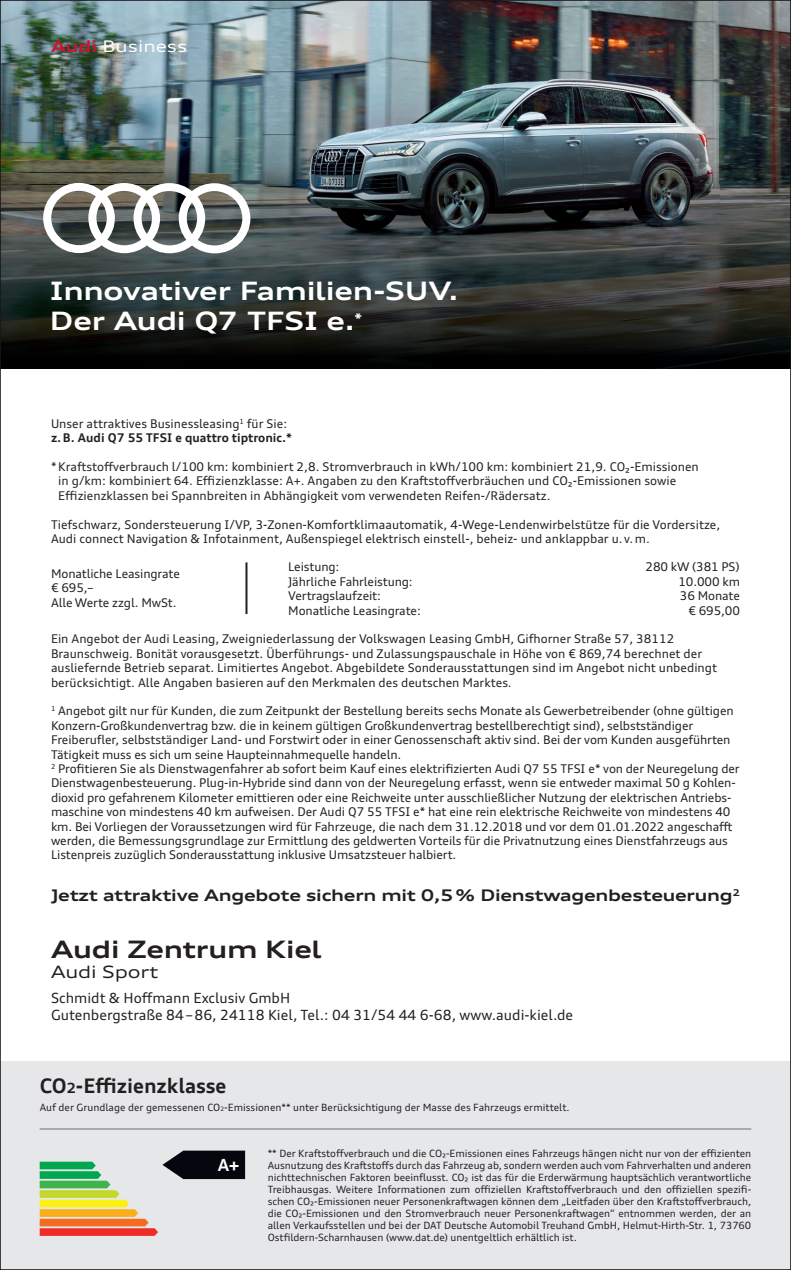
<style>
.page{position:relative;width:791px;height:1270px;background:#fff}
.page>*{position:absolute;margin:0;border:0;box-sizing:border-box;transform-origin:0 0}
.t1{font:700 expanded 25.4px/30.4px "Audi Type";letter-spacing:-.01em;color:#fff}
.t2{font:700 expanded 24px "Audi Type";letter-spacing:-.01em;color:#231f20}
.t3{font:700 20px "Audi Type";color:#231f20}
.t4{font:expanded 17px "Audi Type";letter-spacing:-.01em;color:#231f20}
.t5{font:700 16.6px "Audi Type";color:#fff}
.t6{font:700 expanded 16px "Audi Type";letter-spacing:-.015em;color:#231f20}
.t7{font:expanded 16px "Audi Type";color:#fff}
.t8{font:14px/16.8px "Audi Type";color:#231f20}
.t9{font:12px/14.4px "Audi Type";letter-spacing:-.01em;color:#231f20}
.t10{font:10px/12px "Audi Type";color:#231f20;text-align:justify}
.s1{font-weight:700;color:#cd1331}
.s2{font-weight:700}
.s3{font-size:14px}
.s4{font-size:6px}
</style>
<div class="page">
<img style="left:2px;top:2px;width:787px;height:367px">
<hr style="left:245px;top:562px;width:2px;height:52px;background:#231f20">
<svg style="left:43px;top:183px;width:207px;height:70px"></svg>
<div style="left:0;top:1061px;width:791px;height:209px;background:#e6e7e9"></div>
<hr style="left:40px;top:1128px;width:711px;height:2px;background:#a8a9ad">
<svg style="left:40px;top:1151px;width:205px;height:85px"></svg>
<h3 class="t7" style="left:51px;top:36px;width:138px"><span class="s1">Audi</span> Business</h3>
<h1 class="t1" style="left:50px;top:275px;width:410px">Innovativer Familien-SUV.<br>Der Audi Q7 TFSI e.<sup>*</sup></h1>
<p class="t9" style="left:51px;top:416px;width:243px">Unser attraktives Businessleasing<sup>1</sup> für Sie: <span class="s2">z. B. Audi Q7 55 TFSI e quattro tiptronic.*</span></p>
<p class="t9" style="left:58px;top:459px;width:642px;text-indent:-7px">* Kraftstoffverbrauch l/100 km: kombiniert 2,8. Stromverbrauch in kWh/100 km: kombiniert 21,9. CO₂-Emissionen in g/km: kombiniert 64. Effizienzklasse: A+. Angaben zu den Kraftstoffverbräuchen und CO₂-Emissionen sowie<br>Effizienzklassen bei Spannbreiten in Abhängigkeit vom verwendeten Reifen-/Rädersatz.</p>
<p class="t9" style="left:51px;top:517px;width:671px">Tiefschwarz, Sondersteuerung I/VP, 3-Zonen-Komfortklimaautomatik, 4-Wege-Lendenwirbelstütze für die Vordersitze,<br>Audi connect Navigation &amp; Infotainment, Außenspiegel elektrisch einstell-, beheiz- und anklappbar u. v. m.</p>
<p class="t9" style="left:51px;top:566px;width:130px">Monatliche Leasingrate € 695,–<br>Alle Werte zzgl. MwSt.</p>
<p class="t9" style="left:288px;top:560px;width:53px">Leistung:</p>
<p class="t9" style="left:645px;top:560px;width:96px">280 kW (381 PS)</p>
<p class="t9" style="left:288px;top:574px;width:126px">Jährliche Fahrleistung:</p>
<p class="t9" style="left:678px;top:574px;width:63px">10.000 km</p>
<p class="t9" style="left:288px;top:588px;width:94px">Vertragslaufzeit:</p>
<p class="t9" style="left:680px;top:588px;width:62px">36 Monate</p>
<p class="t9" style="left:288px;top:603px;width:134px">Monatliche Leasingrate:</p>
<p class="t9" style="left:688px;top:603px;width:53px">€ 695,00</p>
<p class="t9" style="left:51px;top:632px;width:667px">Ein Angebot der Audi Leasing, Zweigniederlassung der Volkswagen Leasing GmbH, Gifhorner Straße 57, 38112<br>Braunschweig. Bonität vorausgesetzt. Überführungs- und Zulassungspauschale in Höhe von € 869,74 berechnet der ausliefernde Betrieb separat. Limitiertes Angebot. Abgebildete Sonderausstattungen sind im Angebot nicht unbedingt berücksichtigt. Alle Angaben basieren auf den Merk malen des deutschen Marktes.</p>
<p class="t9" style="left:51px;top:704px;width:690px"><sup>1</sup> Angebot gilt nur für Kunden, die zum Zeitpunkt der Bestellung bereits sechs Monate als Gewerbetreibender (ohne gültigen Konzern-Großkundenvertrag bzw. die in keinem gültigen Großkundenvertrag bestellberechtigt sind), selbstständiger Freiberufler, selbstständiger Land- und Forstwirt oder in einer Genossenschaft aktiv sind. Bei der vom Kunden ausgeführten Tätigkeit muss es sich um seine Haupteinnahmequelle handeln.<br><sup>2</sup> Profitieren Sie als Dienstwagenfahrer ab sofort beim Kauf eines elektrifizierten Audi Q7 55 TFSI e* von der Neuregelung der Dienstwagenbesteuerung. Plug-in-Hybride sind dann von der Neuregelung erfasst, wenn sie entweder maximal 50 g Kohlen&shy;dioxid pro gefahrenem Kilometer emittieren oder eine Reichweite unter ausschließlicher Nutzung der elektrischen Antriebs&shy;maschine von mindestens 40 km aufweisen. Der Audi Q7 55 TFSI e* hat eine rein elektrische Reichweite von mindestens 40 km. Bei Vorliegen der Voraussetzungen wird für Fahrzeuge, die nach dem 31.12.2018 und vor dem 01.01.2022 angeschafft werden, die Bemessungsgrundlage zur Ermittlung des geldwerten Vorteils für die Privatnutzung eines Dienstfahrzeugs aus Listenpreis zuzüglich Sonderausstattung inklusive Umsatzsteuer halbiert.</p>
<h3 class="t6" style="left:51px;top:885px;width:691px">Jetzt attraktive Angebote sichern mit 0,5 % Dienstwagenbesteuerung<sup>2</sup></h3>
<h2 class="t2" style="left:51px;top:934px;width:272px">Audi Zentrum Kiel</h2>
<h3 class="t4" style="left:51px;top:962px;width:109px">Audi Sport</h3>
<p class="t8" style="left:51px;top:990px;width:524px">Schmidt &amp; Hoffmann Exclusiv GmbH<br>Gutenbergstraße 84 – 86, 24118 Kiel, Tel.: 04 31/54 44 6-68, www.audi-kiel.de</p>
<h3 class="t3" style="left:40px;top:1074px;width:188px">CO<span class="s3">2</span>-Effizienzklasse</h3>
<p class="t10" style="left:40px;top:1101px;width:531px">Auf der Grundlage der gemessenen CO<span class="s4">2</span>-Emissionen** unter Berücksichtigung der Masse des Fahrzeugs ermittelt.</p>
<p class="t10" style="left:268px;top:1147px;width:485px">** Der Kraftstoffverbrauch und die CO₂-Emissionen eines Fahrzeugs hängen nicht nur von der effizienten Ausnutzung des Kraftstoffs durch das Fahrzeug ab, sondern werden auch vom Fahrverhalten und anderen nichttechnischen Faktoren beeinflusst. CO₂ ist das für die Erderwärmung hauptsächlich verantwortliche Treibhausgas. Weitere Informationen zum offiziellen Kraftstoffverbrauch und den offiziellen spezifi&shy;schen CO₂-Emissionen neuer Personenkraftwagen können dem „Leitfaden über den Kraftstoffverbrauch, die CO₂-Emissionen und den Stromverbrauch neuer Personenkraftwagen“ entnommen werden, der an allen Verkaufsstellen und bei der DAT Deutsche Automobil Treuhand GmbH, Helmut-Hirth-Str. 1, 73760<br>Ostfildern-Scharnhausen (www.dat.de) unentgeltlich erhältlich ist.</p>
<h3 class="t5" style="left:218px;top:1155px;width:23px">A+</h3>
</div>
